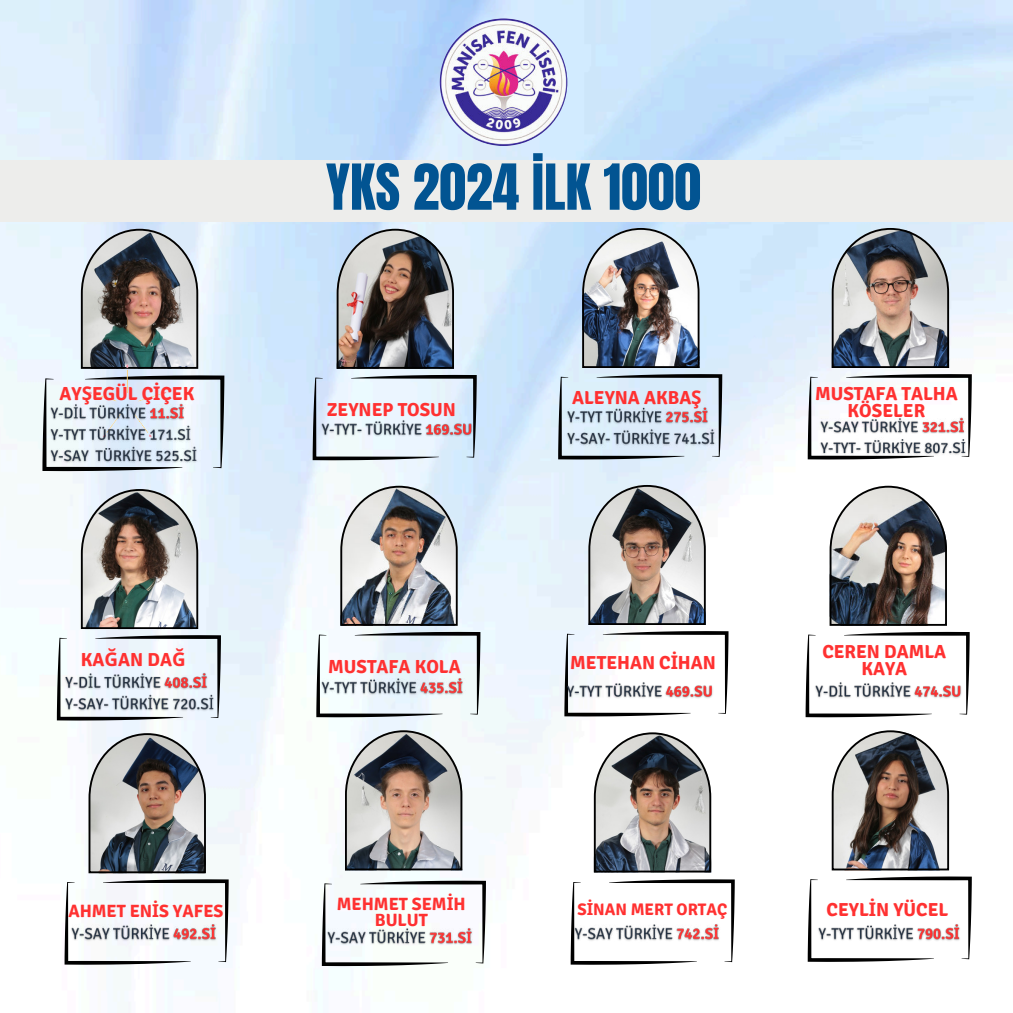
<style>
.page{position:relative;width:1013px;height:1013px;background:#fff}
.page>*{position:absolute;margin:0;border:0;box-sizing:border-box;transform-origin:0 0}
.t1{font:53.88px "Anton";color:#025492}
.t2{font:700 18.75px/16.9px "Signika";color:#ff3131;text-align:center}
.t3{font:700 17.75px/16px "Signika";color:#ff3131;text-align:center}
.t4{font:700 16.62px "Signika";color:#ff3131}
.s1{font-family:"Noto Sans"}
</style>
<div class="page">
<img style="left:0;top:0;width:1012px;height:967px">
<div style="left:0;top:160px;width:1012px;height:62px;background:#ededeb"></div>
<img style="left:81px;top:229px;width:117px;height:139px">
<svg style="left:42px;top:375px;width:182px;height:96px"></svg>
<img style="left:62px;top:336px;width:130px;height:63px">
<img style="left:337px;top:229px;width:117px;height:139px">
<svg style="left:312px;top:375px;width:165px;height:85px;background:#ccd8e2"></svg>
<img style="left:582px;top:228px;width:117px;height:140px">
<svg style="left:558px;top:374px;width:164px;height:85px;background:#b8c7d3"></svg>
<img style="left:831px;top:228px;width:118px;height:140px">
<svg style="left:807px;top:374px;width:164px;height:85px"></svg>
<img style="left:81px;top:489px;width:117px;height:139px">
<svg style="left:57px;top:635px;width:164px;height:85px"></svg>
<img style="left:340px;top:486px;width:117px;height:139px">
<svg style="left:316px;top:632px;width:164px;height:85px"></svg>
<img style="left:588px;top:485px;width:117px;height:140px">
<svg style="left:564px;top:631px;width:164px;height:85px"></svg>
<svg style="left:89px;top:733px;width:117px;height:140px;background:#919192"></svg>
<svg style="left:65px;top:879px;width:164px;height:85px"></svg>
<svg style="left:345px;top:730px;width:117px;height:140px;background:#a39d9a"></svg>
<svg style="left:322px;top:880px;width:164px;height:86px"></svg>
<svg style="left:594px;top:732px;width:117px;height:140px;background:#989492"></svg>
<svg style="left:570px;top:879px;width:164px;height:85px"></svg>
<img style="left:831px;top:730px;width:118px;height:140px">
<svg style="left:807px;top:876px;width:164px;height:85px"></svg>
<img style="left:440px;top:18px;width:127px;height:128px;border-radius:50%">
<img style="left:829px;top:486px;width:117px;height:139px">
<svg style="left:805px;top:632px;width:164px;height:85px"></svg>
<img style="left:816px;top:413px;width:153px;height:46px">
<img style="left:47px;top:399px;width:155px;height:67px">
<img style="left:563px;top:404px;width:156px;height:45px">
<img style="left:62px;top:670px;width:156px;height:44px">
<img style="left:562px;top:677px;width:155px;height:25px">
<img style="left:317px;top:415px;width:159px;height:26px">
<img style="left:317px;top:673px;width:150px;height:25px">
<img style="left:68px;top:919px;width:152px;height:25px">
<img style="left:814px;top:919px;width:150px;height:25px">
<img style="left:811px;top:677px;width:154px;height:25px">
<p class="t2" style="left:59px;top:385px;width:136px">AY<span class="s1">Ş</span>EGÜL Ç<span class="s1">İ</span>ÇEK</p>
<h1 class="t1" style="left:326px;top:160px;width:376px">YKS 2024 İLK 1000</h1>
<p class="t2" style="left:327px;top:401px;width:131px">ZEYNEP TOSUN</p>
<p class="t2" style="left:572px;top:389px;width:131px">ALEYNA AKBA<span class="s1">Ş</span></p>
<p class="t2" style="left:81px;top:652px;width:106px">KA<span class="s1">Ğ</span>AN DA<span class="s1">Ğ</span></p>
<p class="t2" style="left:328px;top:658px;width:134px">MUSTAFA KOLA</p>
<p class="t2" style="left:570px;top:655px;width:147px">METEHAN C<span class="s1">İ</span>HAN</p>
<p class="t2" style="left:815px;top:386px;width:144px">MUSTAFA TALHA<br>KÖSELER</p>
<p class="t2" style="left:822px;top:643px;width:125px">CEREN DAMLA<br>KAYA</p>
<p class="t3" style="left:68px;top:903px;width:156px">AHMET EN<span class="s1">İ</span>S YAFES</p>
<p class="t3" style="left:337px;top:896px;width:130px">MEHMET SEM<span class="s1">İ</span>H<br>BULUT</p>
<p class="t4" style="left:577px;top:899px;width:151px">S<span class="s1">İ</span>NAN MERT ORTAÇ</p>
<p class="t2" style="left:826px;top:901px;width:123px">CEYL<span class="s1">İ</span>N YÜCEL</p>
</div>
